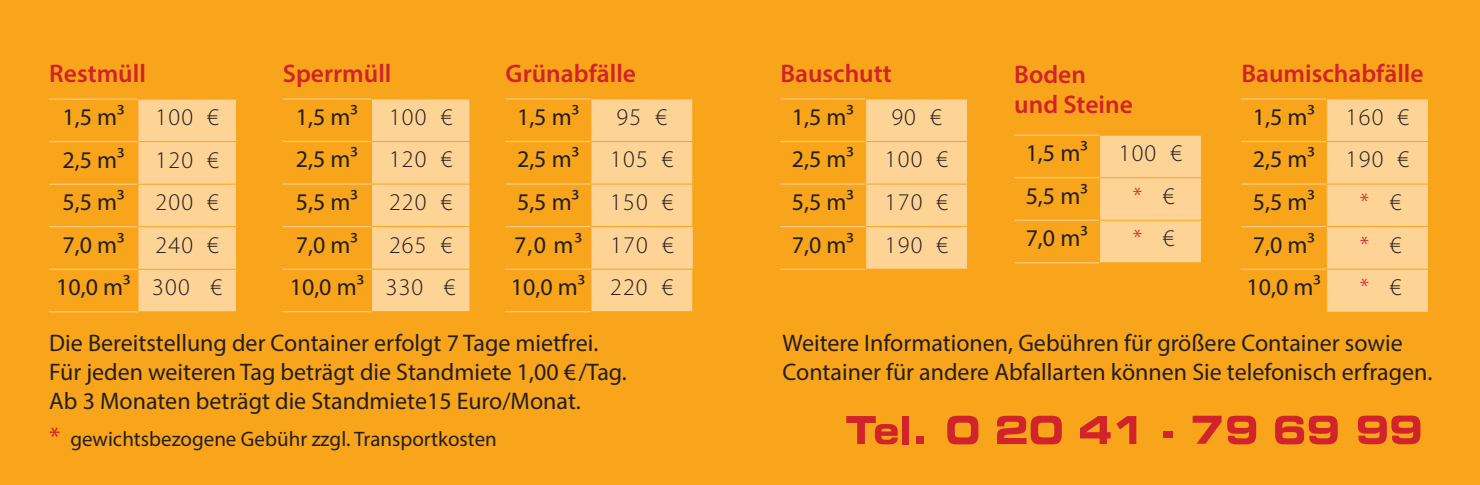
<style>
.page{position:relative;width:1480px;height:485px;background:#f9a51b}
.page>*{position:absolute;margin:0;border:0;box-sizing:border-box;transform-origin:0 0}
.t1{font:600 25.5px/30.6px "Myriad Pro";color:#d1232a}
.t2{font:24px/28.8px "Myriad Pro";color:#231f20}
.t3{font:300 24px/42.6px "Myriad Pro";letter-spacing:.05em;color:#231f20;text-align:right}
.t4{font:300 24px "Myriad Pro";color:#d1232a}
.t5{font:21px "Myriad Pro";color:#231f20}
.s1{font-weight:400}
.s2{font-size:27px;color:#d1232a}
.s3{color:#231f20}
</style>
<div class="page">
<div style="left:372px;top:99px;width:97px;height:212px;background:#fed396"></div>
<hr style="left:371px;top:141px;width:99px;height:1px;background:#f9a51b">
<hr style="left:371px;top:183px;width:99px;height:1px;background:#f9a51b">
<hr style="left:371px;top:226px;width:99px;height:1px;background:#f9a51b">
<hr style="left:371px;top:269px;width:99px;height:1px;background:#f9a51b">
<hr style="left:283px;top:98px;width:88px;height:1px;background:#fed396">
<hr style="left:283px;top:141px;width:88px;height:1px;background:#fed396">
<hr style="left:283px;top:183px;width:88px;height:1px;background:#fed396">
<hr style="left:283px;top:226px;width:88px;height:1px;background:#fed396">
<hr style="left:283px;top:269px;width:88px;height:1px;background:#fed396">
<hr style="left:283px;top:311px;width:88px;height:1px;background:#fed396">
<div style="left:591px;top:99px;width:102px;height:212px;background:#fed396"></div>
<hr style="left:692px;top:99px;width:1px;height:42px;background:#f9a51b">
<hr style="left:590px;top:141px;width:103px;height:1px;background:#f9a51b">
<hr style="left:692px;top:142px;width:1px;height:41px;background:#f9a51b">
<hr style="left:590px;top:183px;width:103px;height:1px;background:#f9a51b">
<hr style="left:692px;top:184px;width:1px;height:42px;background:#f9a51b">
<hr style="left:590px;top:226px;width:103px;height:1px;background:#f9a51b">
<hr style="left:590px;top:269px;width:103px;height:1px;background:#f9a51b">
<hr style="left:692px;top:270px;width:1px;height:41px;background:#f9a51b">
<hr style="left:506px;top:98px;width:84px;height:1px;background:#fed396">
<hr style="left:506px;top:141px;width:84px;height:1px;background:#fed396">
<hr style="left:506px;top:183px;width:84px;height:1px;background:#fed396">
<hr style="left:506px;top:226px;width:84px;height:1px;background:#fed396">
<hr style="left:506px;top:269px;width:84px;height:1px;background:#fed396">
<hr style="left:506px;top:311px;width:84px;height:1px;background:#fed396">
<div style="left:866px;top:99px;width:101px;height:170px;background:#fed396"></div>
<hr style="left:865px;top:141px;width:103px;height:1px;background:#f9a51b">
<hr style="left:865px;top:183px;width:103px;height:1px;background:#f9a51b">
<hr style="left:865px;top:226px;width:103px;height:1px;background:#f9a51b">
<hr style="left:780px;top:98px;width:85px;height:1px;background:#fed396">
<hr style="left:780px;top:141px;width:85px;height:1px;background:#fed396">
<hr style="left:780px;top:183px;width:85px;height:1px;background:#fed396">
<hr style="left:780px;top:226px;width:85px;height:1px;background:#fed396">
<hr style="left:780px;top:269px;width:85px;height:1px;background:#fed396">
<div style="left:1100px;top:136px;width:101px;height:126px;background:#fed396"></div>
<hr style="left:1099px;top:177px;width:103px;height:1px;background:#f9a51b">
<hr style="left:1099px;top:220px;width:103px;height:1px;background:#f9a51b">
<hr style="left:1014px;top:135px;width:85px;height:1px;background:#fed396">
<hr style="left:1014px;top:177px;width:85px;height:1px;background:#fed396">
<hr style="left:1014px;top:220px;width:85px;height:1px;background:#fed396">
<hr style="left:1014px;top:262px;width:85px;height:1px;background:#fed396">
<div style="left:1327px;top:99px;width:101px;height:213px;background:#fed396"></div>
<hr style="left:1326px;top:141px;width:103px;height:1px;background:#f9a51b">
<hr style="left:1326px;top:183px;width:103px;height:1px;background:#f9a51b">
<hr style="left:1326px;top:226px;width:103px;height:1px;background:#f9a51b">
<hr style="left:1326px;top:269px;width:103px;height:1px;background:#f9a51b">
<hr style="left:1241px;top:98px;width:85px;height:1px;background:#fed396">
<hr style="left:1241px;top:141px;width:85px;height:1px;background:#fed396">
<hr style="left:1241px;top:183px;width:85px;height:1px;background:#fed396">
<hr style="left:1241px;top:226px;width:85px;height:1px;background:#fed396">
<hr style="left:1241px;top:269px;width:85px;height:1px;background:#fed396">
<svg style="left:1192px;top:416px;width:29px;height:28px"></svg>
<svg style="left:1227px;top:416px;width:29px;height:28px"></svg>
<div style="left:1163px;top:431px;width:9px;height:7px;background:#d1232a"></div>
<svg style="left:1116px;top:416px;width:20px;height:28px"></svg>
<svg style="left:1080px;top:416px;width:30px;height:28px"></svg>
<svg style="left:997px;top:416px;width:65px;height:28px"></svg>
<svg style="left:947px;top:416px;width:31px;height:28px"></svg>
<div style="left:916px;top:436px;width:7px;height:8px;background:#d1232a"></div>
<div style="left:902px;top:416px;width:6px;height:28px;background:#d1232a"></div>
<svg style="left:846px;top:416px;width:52px;height:28px"></svg>
<svg style="left:1275px;top:416px;width:62px;height:28px"></svg>
<svg style="left:1358px;top:415px;width:62px;height:29px"></svg>
<div style="left:138px;top:100px;width:98px;height:211px;background:#fed396"></div>
<hr style="left:137px;top:141px;width:100px;height:1px;background:#f9a51b">
<hr style="left:137px;top:184px;width:100px;height:1px;background:#f9a51b">
<hr style="left:137px;top:226px;width:100px;height:1px;background:#f9a51b">
<hr style="left:137px;top:269px;width:100px;height:1px;background:#f9a51b">
<hr style="left:49px;top:99px;width:88px;height:1px;background:#fed396">
<hr style="left:49px;top:141px;width:88px;height:1px;background:#fed396">
<hr style="left:49px;top:184px;width:88px;height:1px;background:#fed396">
<hr style="left:49px;top:226px;width:88px;height:1px;background:#fed396">
<hr style="left:49px;top:269px;width:88px;height:1px;background:#fed396">
<hr style="left:49px;top:311px;width:88px;height:1px;background:#fed396">
<p class="t1" style="left:49px;top:58px;width:98px">Restmüll</p>
<p class="t2" style="left:62px;top:102px;width:64px">1,5 m³</p>
<p class="t3" style="left:155px;top:96px;width:65px">100 €</p>
<p class="t2" style="left:62px;top:145px;width:64px">2,5 m³</p>
<p class="t3" style="left:155px;top:139px;width:65px">120 €</p>
<p class="t2" style="left:62px;top:187px;width:64px">5,5 m³</p>
<p class="t3" style="left:155px;top:181px;width:65px">200 €</p>
<p class="t2" style="left:62px;top:230px;width:64px">7,0 m³</p>
<p class="t3" style="left:56px;top:224px;width:167px">240 €<br><span class="s1">10,0 m³</span> 300 €</p>
<p class="t1" style="left:283px;top:57px;width:110px">Sperrmüll</p>
<p class="t2" style="left:296px;top:102px;width:64px">1,5 m³</p>
<p class="t3" style="left:389px;top:96px;width:65px">100 €</p>
<p class="t2" style="left:296px;top:145px;width:64px">2,5 m³</p>
<p class="t3" style="left:389px;top:138px;width:65px">120 €</p>
<p class="t2" style="left:296px;top:187px;width:64px">5,5 m³</p>
<p class="t3" style="left:389px;top:181px;width:65px">220 €</p>
<p class="t2" style="left:296px;top:230px;width:64px">7,0 m³</p>
<p class="t3" style="left:290px;top:224px;width:167px">265 €<br><span class="s1">10,0 m³</span> 330 €</p>
<p class="t1" style="left:506px;top:57px;width:132px">Grünabfälle</p>
<p class="t2" style="left:517px;top:102px;width:64px">1,5 m³</p>
<p class="t3" style="left:617px;top:96px;width:52px">95 €</p>
<p class="t2" style="left:517px;top:145px;width:64px">2,5 m³</p>
<p class="t3" style="left:610px;top:138px;width:65px">105 €</p>
<p class="t2" style="left:517px;top:187px;width:64px">5,5 m³</p>
<p class="t3" style="left:511px;top:181px;width:164px;text-align:justify;text-indent:99px">150 € <span class="s1">7,0 m³</span> 170 € <span class="s1">10,0 m³</span> 220 €</p>
<p class="t2" style="left:49px;top:328px;width:579px">Die Bereitstellung der Container erfolgt 7 Tage mietfrei.<br>Für jeden weiteren Tag beträgt die Standmiete 1,00 €/Tag.<br>Ab 3 Monaten beträgt die Standmiete15 Euro/Monat.</p>
<p class="t5" style="left:49px;top:426px;width:449px"><span class="s2">*</span> gewichtsbezogene Gebühr zzgl. Transportkosten</p>
<p class="t1" style="left:780px;top:57px;width:113px">Bauschutt</p>
<p class="t2" style="left:792px;top:102px;width:64px">1,5 m³</p>
<p class="t3" style="left:891px;top:96px;width:52px">90 €</p>
<p class="t2" style="left:792px;top:145px;width:64px">2,5 m³</p>
<p class="t3" style="left:885px;top:138px;width:65px">100 €</p>
<p class="t2" style="left:792px;top:187px;width:64px">5,5 m³</p>
<p class="t3" style="left:885px;top:181px;width:65px">170 €</p>
<p class="t2" style="left:792px;top:230px;width:64px">7,0 m³</p>
<p class="t3" style="left:885px;top:224px;width:65px">190 €</p>
<p class="t1" style="left:1014px;top:58px;width:120px">Boden und Steine</p>
<p class="t2" style="left:1025px;top:138px;width:64px">1,5 m³</p>
<p class="t3" style="left:1119px;top:132px;width:65px">100 €</p>
<p class="t2" style="left:1025px;top:181px;width:64px">5,5 m³</p>
<p class="t4" style="left:1133px;top:182px;width:43px">* <span class="s3">€</span></p>
<p class="t2" style="left:1025px;top:223px;width:64px">7,0 m³</p>
<p class="t4" style="left:1133px;top:225px;width:43px">* <span class="s3">€</span></p>
<p class="t1" style="left:1241px;top:57px;width:184px">Baumischabfälle</p>
<p class="t2" style="left:1252px;top:102px;width:64px">1,5 m³</p>
<p class="t3" style="left:1346px;top:96px;width:65px">160 €</p>
<p class="t2" style="left:1252px;top:145px;width:64px">2,5 m³</p>
<p class="t3" style="left:1346px;top:138px;width:65px">190 €</p>
<p class="t2" style="left:1252px;top:187px;width:64px">5,5 m³</p>
<p class="t4" style="left:1360px;top:189px;width:43px">* <span class="s3">€</span></p>
<p class="t2" style="left:1252px;top:230px;width:64px">7,0 m³</p>
<p class="t4" style="left:1360px;top:231px;width:43px">* <span class="s3">€</span></p>
<p class="t2" style="left:1246px;top:272px;width:76px">10,0 m³</p>
<p class="t4" style="left:1360px;top:274px;width:43px">* <span class="s3">€</span></p>
<p class="t2" style="left:782px;top:328px;width:651px">Weitere Informationen, Gebühren für größere Container sowie<br>Container für andere Abfallarten können Sie telefonisch erfragen.</p>
</div>
